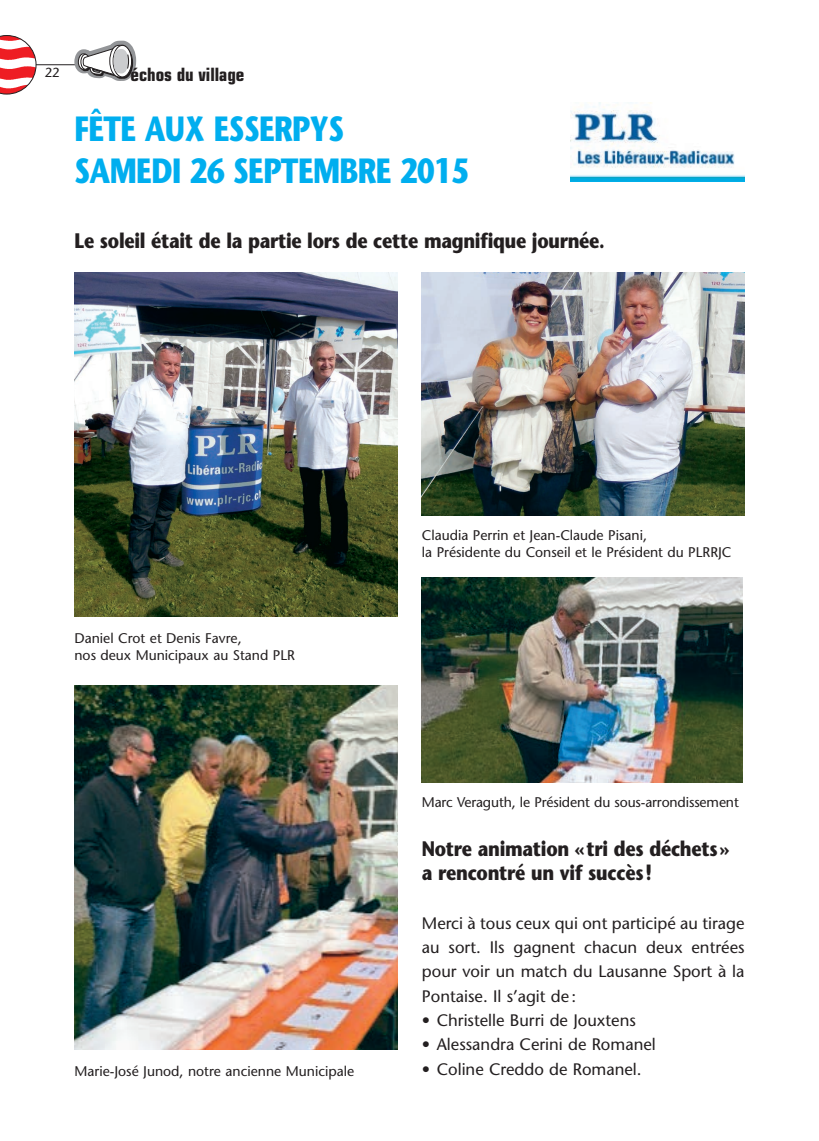
<style>
.page{position:relative;width:819px;height:1141px;background:#fff}
.page>*{position:absolute;margin:0;border:0;box-sizing:border-box;transform-origin:0 0}
.t1{font:700 35px/41.5px "Stone Sans";letter-spacing:-.02em;color:#00aeef;scale:.8 1}
.t2{font:700 21px/24.3px "Stone Sans";letter-spacing:-.015em;color:#231f20;scale:.85 1}
.t3{font:700 condensed 18.38px "Eurostile";color:#231f20}
.t4{font:16.62px/24.3px "Stone Sans";color:#231f20;text-align:justify}
.t5{font:14px/17px "Stone Sans";color:#231f20}
.t6{font:13.12px "Stone Sans";color:#231f20}
</style>
<div class="page">
<hr style="left:0;top:64px;width:79px;height:1px;background:#231f20">
<svg style="left:66px;top:40px;width:71px;height:41px"></svg>
<svg style="left:0;top:35px;width:36px;height:59px"></svg>
<img style="left:570px;top:102px;width:174px;height:79px">
<img style="left:74px;top:272px;width:323px;height:345px">
<img style="left:422px;top:272px;width:322px;height:244px">
<img style="left:74px;top:686px;width:323px;height:363px">
<img style="left:422px;top:578px;width:320px;height:205px">
<p class="t6" style="left:45px;top:65px;width:17px">22</p>
<h3 class="t3" style="left:130px;top:64px;width:115px">échos du village</h3>
<h1 class="t1" style="left:74px;top:108px;width:494px">FÊTE AUX ESSERPYS<br>SAMEDI 26 SEPTEMBRE 2015</h1>
<h2 class="t2" style="left:74px;top:228px;width:625px">Le soleil était de la partie lors de cette magnifique journée.</h2>
<p class="t5" style="left:74px;top:630px;width:222px">Daniel Crot et Denis Favre,<br>nos deux Municipaux au Stand PLR</p>
<p class="t5" style="left:74px;top:1062px;width:281px">Marie-José Junod, notre ancienne Municipale</p>
<p class="t5" style="left:422px;top:527px;width:311px">Claudia Perrin et Jean-Claude Pisani,<br>la Présidente du Conseil et le Président du PLRRJC</p>
<p class="t5" style="left:422px;top:794px;width:318px">Marc Veraguth, le Président du sous-arrondissement</p>
<h2 class="t2" style="left:422px;top:836px;width:363px">Notre animation «tri des déchets» a rencontré un vif succès!</h2>
<p class="t4" style="left:422px;top:911px;width:324px">Merci à tous ceux qui ont participé au tirage au sort. Ils gagnent chacun deux entrées pour voir un match du Lausanne Sport à la Pontaise. Il s’agit de:</p>
<p class="t4" style="left:422px;top:1008px;width:215px">• Christelle Burri de Jouxtens</p>
<p class="t4" style="left:422px;top:1032px;width:235px">• Alessandra Cerini de Romanel</p>
<p class="t4" style="left:422px;top:1057px;width:221px">• Coline Creddo de Romanel.</p>
</div>
